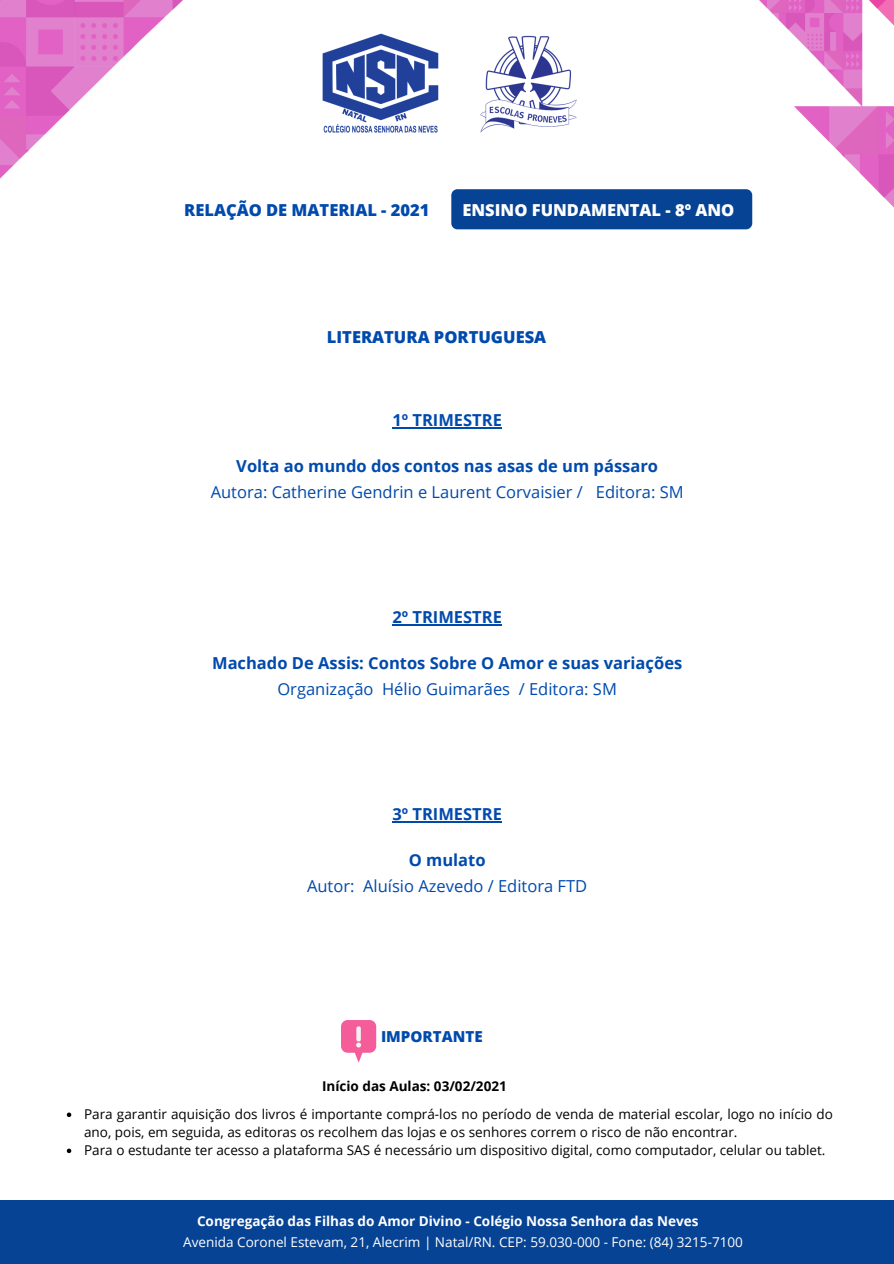
<style>
.page{position:relative;width:894px;height:1264px;background:#fff}
.page>*{position:absolute;margin:0;border:0;box-sizing:border-box;transform-origin:0 0}
.t1{font:700 16.5px "Open Sans";color:#004aad}
.t2{font:16.5px "Open Sans";color:#004aad}
.t3{font:800 16.5px "Open Sans";color:#004aad}
.t4{font:800 16.5px "Open Sans";color:#fff}
.t5{font:800 15.15px "Open Sans";color:#004aad}
.t6{font:13.5px/18px "Open Sans";color:#000}
.t7{font:13.5px "Open Sans";color:#fff}
.t8{font:700 13.5px "Open Sans";color:#fff}
.t9{font:700 13.5px "Open Sans";color:#000}
</style>
<div class="page">
<img style="left:0;top:0;width:893px;height:218px">
<div style="left:0;top:1199px;width:893px;height:64px;background:#074394"></div>
<div style="left:451px;top:189px;width:301px;height:40px;background:#074394;border-radius:6px"></div>
<svg style="left:67px;top:1112px;width:4px;height:5px"></svg>
<svg style="left:67px;top:1148px;width:4px;height:5px"></svg>
<hr style="left:392px;top:427px;width:110px;height:1px;background:#004aad">
<hr style="left:392px;top:624px;width:110px;height:1px;background:#004aad">
<hr style="left:392px;top:821px;width:110px;height:1px;background:#004aad">
<svg style="left:341px;top:1020px;width:35px;height:42px"></svg>
<p class="t3" style="left:184px;top:198px;width:247px">RELAÇÃO DE MATERIAL - 2021</p>
<p class="t4" style="left:462px;top:198px;width:273px">ENSINO FUNDAMENTAL - 8º ANO</p>
<p class="t3" style="left:327px;top:325px;width:221px">LITERATURA PORTUGUESA</p>
<p class="t1" style="left:392px;top:408px;width:111px">1º TRIMESTRE</p>
<p class="t1" style="left:236px;top:454px;width:423px">Volta ao mundo dos contos nas asas de um pássaro</p>
<p class="t2" style="left:211px;top:480px;width:474px">Autora: Catherine Gendrin e Laurent Corvaisier / Editora: SM</p>
<p class="t1" style="left:392px;top:605px;width:111px">2º TRIMESTRE</p>
<p class="t1" style="left:212px;top:651px;width:471px">Machado De Assis: Contos Sobre O Amor e suas variações</p>
<p class="t2" style="left:277px;top:677px;width:341px">Organização Hélio Guimarães / Editora: SM</p>
<p class="t1" style="left:392px;top:802px;width:111px">3º TRIMESTRE</p>
<p class="t1" style="left:408px;top:848px;width:78px">O mulato</p>
<p class="t2" style="left:307px;top:874px;width:282px">Autor: Aluísio Azevedo / Editora FTD</p>
<p class="t5" style="left:381px;top:1025px;width:103px">IMPORTANTE</p>
<p class="t9" style="left:322px;top:1076px;width:186px">Início das Aulas: 03/02/2021</p>
<p class="t6" style="left:84px;top:1105px;width:750px">Para garantir aquisição dos livros é importante comprá-los no período de venda de material escolar, logo no início do ano, pois, em seguida, as editoras os recolhem das lojas e os senhores correm o risco de não encontrar.</p>
<p class="t6" style="left:84px;top:1141px;width:742px">Para o estudante ter acesso a plataforma SAS é necessário um dispositivo digital, como computador, celular ou tablet.</p>
<p class="t8" style="left:197px;top:1211px;width:503px">Congregação das Filhas do Amor Divino - Colégio Nossa Senhora das Neves</p>
<p class="t7" style="left:183px;top:1231px;width:561px">Avenida Coronel Estevam, 21, Alecrim | Natal/RN. CEP: 59.030-000 - Fone: (84) 3215-7100</p>
</div>
